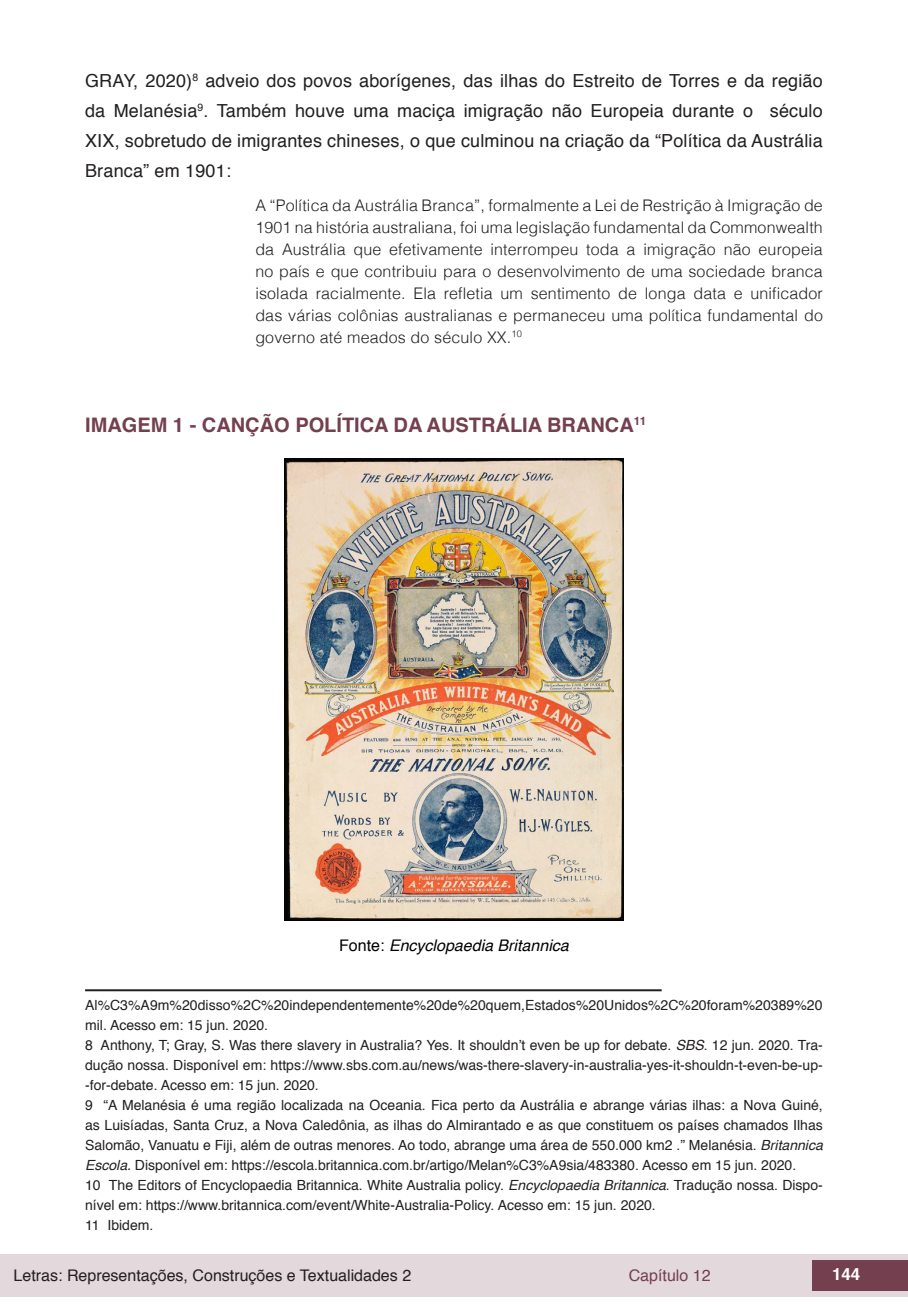
<style>
.page{position:relative;width:908px;height:1304px;background:#fff}
.page>*{position:absolute;margin:0;border:0;box-sizing:border-box;transform-origin:0 0}
.TITULOS{font:700 20px "Helvetica";color:#743f4f}
.txt{font:18px/30px "Helvetica";letter-spacing:.01em;color:#231f20;text-align:justify}
.t1{font:700 16.8px "Helvetica";color:#fff}
.citacoes{font:300 16px/22px "Helvetica";letter-spacing:.01em;color:#231f20;text-align:justify}
.t2{font:16px "Helvetica";color:#231f20}
.imagens_graf_tab{font:italic 16px "Helvetica";color:#000}
.t3{font:16px "Helvetica";color:#743f4f}
.nota_rdp{font:14px/20px "Helvetica";color:#231f20}
.s1{font-style:normal}
.s2{font-style:italic}
</style>
<div class="page">
<div style="left:0;top:1254px;width:906px;height:43px;background:#e3d8dc"></div>
<div style="left:812px;top:1261px;width:95px;height:30px;background:#743f4f"></div>
<img style="left:284px;top:459px;width:339px;height:462px">
<hr style="left:85px;top:989px;width:576px;height:2px;background:#231f20">
<p class="txt" style="left:85px;top:66px;width:738px">GRAY, 2020)<sup>8</sup> adveio dos povos aborígenes, das ilhas do Estreito de Torres e da região da Melanésia<sup>9</sup>. Também houve uma maciça imigração não Europeia durante o século XIX, sobretudo de imigrantes chineses, o que culminou na criação da “Política da Austrália Branca” em 1901:</p>
<p class="citacoes" style="left:255px;top:193px;width:568px">A “Política da Austrália Branca”, formalmente a Lei de Restrição à Imigração de 1901 na história australiana, foi uma legislação fundamental da Commonwealth da Austrália que efetivamente interrompeu toda a imigração não europeia no país e que contribuiu para o desenvolvimento de uma sociedade branca isolada racialmente. Ela refletia um sentimento de longa data e unificador das várias colônias australianas e permaneceu uma política fundamental do governo até meados do século XX.<sup>10</sup></p>
<p class="TITULOS" style="left:85px;top:409px;width:562px">IMAGEM 1 - CANÇÃO POLÍTICA DA AUSTRÁLIA BRANCA<sup>11</sup></p>
<p class="imagens_graf_tab" style="left:339px;top:933px;width:231px"><span class="s1">Fonte:</span> Encyclopaedia Britannica</p>
<p class="nota_rdp" style="left:85px;top:996px;width:738px">Al%C3%A9m%20disso%2C%20independentemente%20de%20quem,Estados%20Unidos%2C%20foram%20389%20 mil. Acesso em: 15 jun. 2020.</p>
<p class="nota_rdp" style="left:85px;top:1036px;width:739px;text-align:justify">8 Anthony, T; Gray, S. Was there slavery in Australia? Yes. It shouldn’t even be up for debate. <span class="s2">SBS</span>. 12 jun. 2020. Tra&shy;dução nossa. Disponível em: https://www.sbs.com.au/news/was-there-slavery-in-australia-yes-it-shouldn-t-even-be-up--for-debate. Acesso em: 15 jun. 2020.</p>
<p class="nota_rdp" style="left:85px;top:1096px;width:739px;text-align:justify">9 “A Melanésia é uma região localizada na Oceania. Fica perto da Austrália e abrange várias ilhas: a Nova Guiné, as Luisíadas, Santa Cruz, a Nova Caledônia, as ilhas do Almirantado e as que constituem os países chamados Ilhas Salomão, Vanuatu e Fiji, além de outras menores. Ao todo, abrange uma área de 550.000 km2 .” Melanésia. <span class="s2">Britannica Escola.</span> Disponível em: https://escola.britannica.com.br/artigo/Melan%C3%A9sia/483380. Acesso em 15 jun. 2020.</p>
<p class="nota_rdp" style="left:85px;top:1176px;width:739px">10 The Editors of Encyclopaedia Britannica. White Australia policy. <span class="s2">Encyclopaedia Britannica</span>. Tradução nossa. Dispo&shy;nível em: https://www.britannica.com/event/White-Australia-Policy. Acesso em: 15 jun. 2020.</p>
<p class="nota_rdp" style="left:85px;top:1216px;width:70px">11 Ibidem.</p>
<p class="t2" style="left:14px;top:1263px;width:399px">Letras: Representações, Construções e Textualidades 2</p>
<p class="t3" style="left:628px;top:1263px;width:83px">Capítulo 12</p>
<p class="t1" style="left:831px;top:1261px;width:30px">144</p>
</div>
